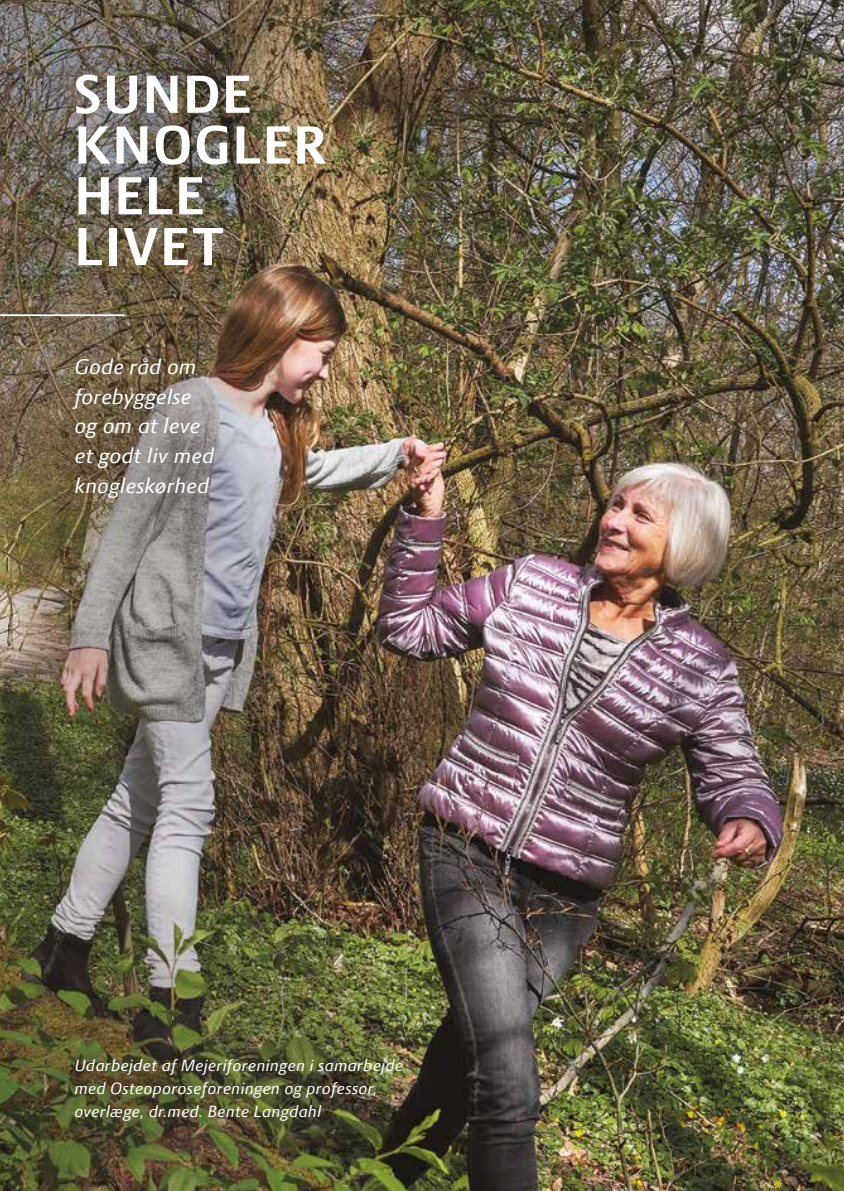
<style>
.page{position:relative;width:844px;height:1191px;background:#fff}
.page>*{position:absolute;margin:0;border:0;box-sizing:border-box;transform-origin:0 0}
.t1{font:700 57.75px/50.8px "LF Press Sans";letter-spacing:.035em;color:#fff}
.t2{font:italic 22.75px/29.8px "LF Press Sans";letter-spacing:.02em;color:#fff}
.t3{font:italic 17.5px/22.8px "LF Press Sans";letter-spacing:.03em;color:#fff}
</style>
<div class="page">
<img style="left:0;top:0;width:843px;height:1191px">
<hr style="left:0;top:314px;width:124px;height:2px;background:#fff">
<h1 class="t1" style="left:74px;top:68px;width:253px">SUNDE<br>KNOGLER<br>HELE<br>LIVET</h1>
<h2 class="t2" style="left:74px;top:351px;width:141px">Gode råd om forebyggelse og om at leve et godt liv med knogleskørhed</h2>
<p class="t3" style="left:74px;top:1053px;width:330px">Udarbejdet af Mejeriforeningen i samarbejde med Osteoporoseforeningen og professor, overlæge, dr.med. Bente Langdahl</p>
</div>
